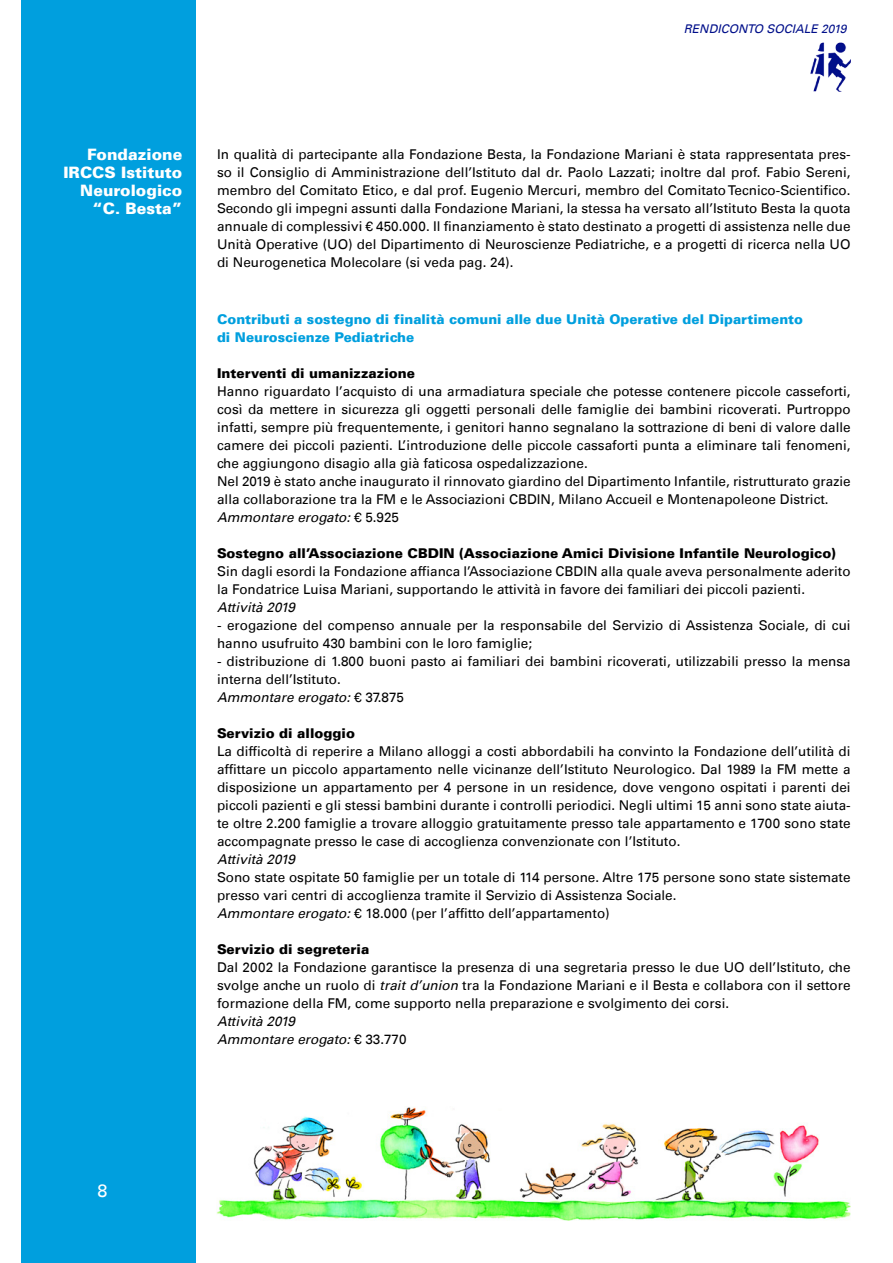
<style>
.page{position:relative;width:893px;height:1263px;background:#fff}
.page>*{position:absolute;margin:0;border:0;box-sizing:border-box;transform-origin:0 0}
.t1{font:18px "Univers LT Std";color:#fff}
.t2{font:900 15.75px/18px "Univers LT Std";color:#fff;text-align:right}
.t3{font:13.5px/18px "Univers LT Std";color:#000}
.t4{font:900 13.5px "Univers LT Std";color:#000}
.t5{font:900 13.5px/18px "Univers LT Std";color:#009fde}
.t6{font:italic 13.5px/18px "Univers LT Std";color:#000}
.t7{font:italic 12px "Univers LT Std";color:#010f8a}
.s1{font-style:italic}
.s2{font-style:normal}
</style>
<div class="page">
<img style="left:810px;top:42px;width:41px;height:50px">
<div style="left:21px;top:0;width:174px;height:1263px;background:#009fde"></div>
<img style="left:217px;top:1107px;width:633px;height:113px">
<p class="t7" style="left:684px;top:22px;width:164px">Rendiconto sociale 2019</p>
<p class="t2" style="left:63px;top:145px;width:120px">Fondazione<br>IRCCS Istituto<br>Neurologico “C. Besta”</p>
<p class="t3" style="left:217px;top:145px;width:635px;text-align:justify">In qualità di partecipante alla Fondazione Besta, la Fondazione Mariani è stata rappresentata pres&shy;so il Consiglio di Amministrazione dell’Istituto dal dr. Paolo Lazzati; inoltre dal prof. Fabio Sereni, membro del Comitato Etico, e dal prof. Eugenio Mercuri, membro del Comitato Tecnico-Scientifico.<br>Secondo gli impegni assunti dalla Fondazione Mariani, la stessa ha versato all’Istituto Besta la quota annuale di complessivi € 450.000. Il finanziamento è stato destinato a progetti di assistenza nelle due Unità Operative (UO) del Dipartimento di Neuroscienze Pediatriche, e a progetti di ricerca nella UO di Neurogenetica Molecolare (si veda pag. 24).</p>
<p class="t5" style="left:217px;top:310px;width:587px">Contributi a sostegno di finalità comuni alle due Unità Operative del Dipartimento di Neuroscienze Pediatriche</p>
<p class="t4" style="left:217px;top:365px;width:199px">Interventi di umanizzazione</p>
<p class="t3" style="left:217px;top:383px;width:635px">Hanno riguardato l’acquisto di una armadiatura speciale che potesse contenere piccole casseforti, così da mettere in sicurezza gli oggetti personali delle famiglie dei bambini ricoverati. Purtroppo infatti, sempre più frequentemente, i genitori hanno segnalano la sottrazione di beni di valore dalle camere dei piccoli pazienti. L’introduzione delle piccole cassaforti punta a eliminare tali fenomeni, che aggiungono disagio alla già faticosa ospedalizzazione.<br>Nel 2019 è stato anche inaugurato il rinnovato giardino del Dipartimento Infantile, ristrutturato grazie alla collaborazione tra la FM e le Associazioni CBDIN, Milano Accueil e Montenapoleone District.<br><span class="s1">Ammontare erogato:</span> € 5.925</p>
<p class="t4" style="left:217px;top:545px;width:620px">Sostegno all’Associazione CBDIN (Associazione Amici Divisione Infantile Neurologico)</p>
<p class="t3" style="left:217px;top:563px;width:635px">Sin dagli esordi la Fondazione affianca l’Associazione CBDIN alla quale aveva personalmente aderito la Fondatrice Luisa Mariani, supportando le attività in favore dei familiari dei piccoli pazienti.</p>
<p class="t6" style="left:217px;top:599px;width:79px">Attività 2019</p>
<p class="t3" style="left:217px;top:617px;width:635px">- erogazione del compenso annuale per la responsabile del Servizio di Assistenza Sociale, di cui hanno usufruito 430 bambini con le loro famiglie;</p>
<p class="t3" style="left:217px;top:653px;width:635px">- distribuzione di 1.800 buoni pasto ai familiari dei bambini ricoverati, utilizzabili presso la mensa interna dell’Istituto.<br><span class="s1">Ammontare erogato:</span> € 37.875</p>
<p class="t4" style="left:217px;top:725px;width:139px">Servizio di alloggio</p>
<p class="t3" style="left:217px;top:743px;width:635px;text-align:justify">La difficoltà di reperire a Milano alloggi a costi abbordabili ha convinto la Fondazione dell’utilità di affittare un piccolo appartamento nelle vicinanze dell’Istituto Neurologico. Dal 1989 la FM mette a disposizione un appartamento per 4 persone in un residence, dove vengono ospitati i parenti dei piccoli pazienti e gli stessi bambini durante i controlli periodici. Negli ultimi 15 anni sono state aiuta&shy;te oltre 2.200 famiglie a trovare alloggio gratuitamente presso tale appartamento e 1700 sono state accompagnate presso le case di accoglienza convenzionate con l’Istituto.</p>
<p class="t6" style="left:217px;top:851px;width:79px">Attività 2019</p>
<p class="t3" style="left:217px;top:869px;width:635px">Sono state ospitate 50 famiglie per un totale di 114 persone. Altre 175 persone sono state sistemate presso vari centri di accoglienza tramite il Servizio di Assistenza Sociale.<br><span class="s1">Ammontare erogato:</span> € 18.000 (per l’affitto dell’appartamento)</p>
<p class="t4" style="left:217px;top:941px;width:154px">Servizio di segreteria</p>
<p class="t3" style="left:217px;top:959px;width:635px;text-align:justify">Dal 2002 la Fondazione garantisce la presenza di una segretaria presso le due UO dell’Istituto, che svolge anche un ruolo di <span class="s1">trait d’union</span> tra la Fondazione Mariani e il Besta e collabora con il settore formazione della FM, come supporto nella preparazione e svolgimento dei corsi.</p>
<p class="t6" style="left:217px;top:1013px;width:191px">Attività 2019<br>Ammontare erogato: <span class="s2">€ 33.770</span></p>
<h1 class="t1" style="left:97px;top:1180px;width:12px">8</h1>
</div>
